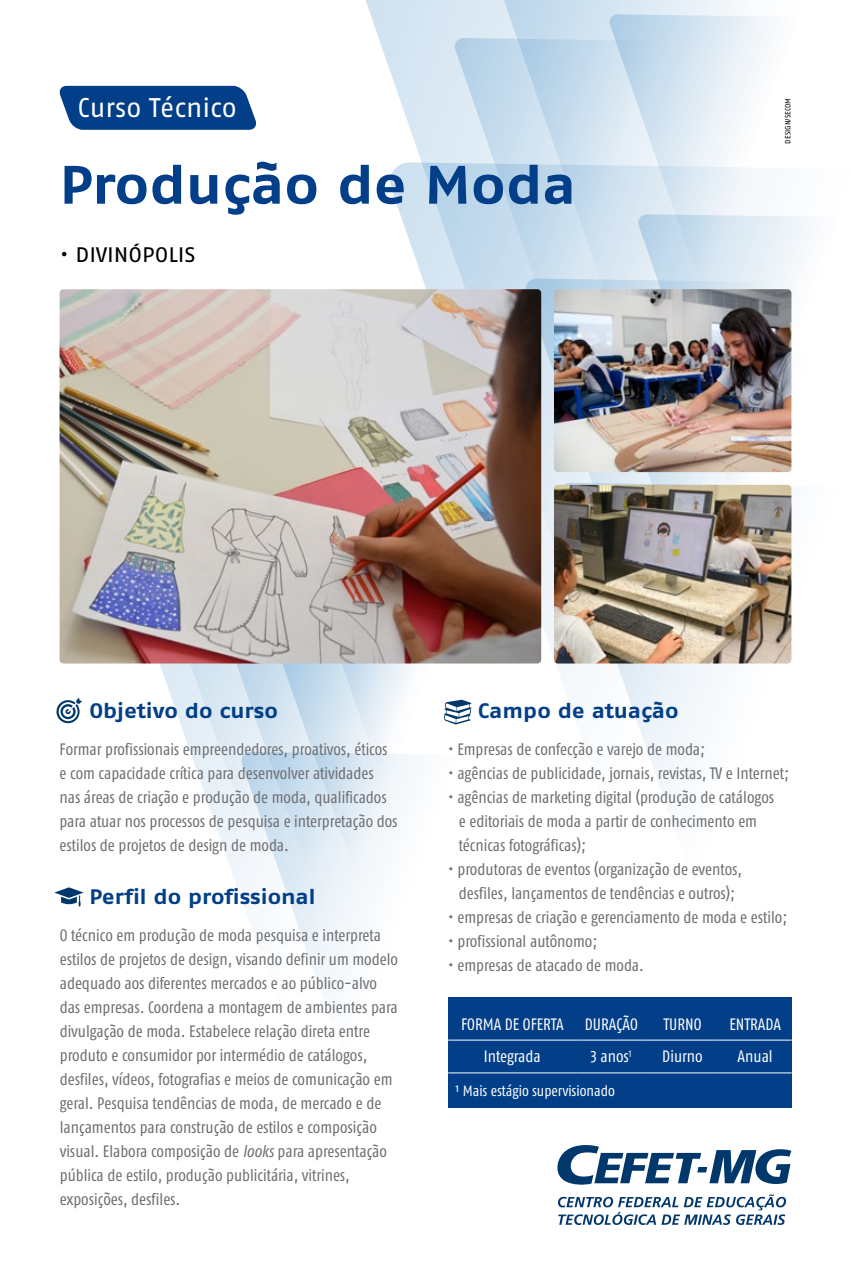
<style>
.page{position:relative;width:851px;height:1276px;background:#fff}
.page>*{position:absolute;margin:0;border:0;box-sizing:border-box;transform-origin:0 0}
.t1{font:700 54px "Fago Ex Lf";color:#023f88}
.t2{font:27px "Fago No Lf";color:#fff}
.t3{font:700 21px "Fago Ex Lf";color:#023f88}
.t4{font:21px "Fago Ex Lf";color:#000}
.t5{font:16.5px/24px "Fago Co Lf";color:#6d6e71}
.t6{font:16.5px "Fago Co Lf";color:#fff}
.t7{font:15px "Fago Co Lf";color:#fff}
.t8{font:7.5px "Fago No Lf";color:#000}
.s1{font-style:italic}
</style>
<div class="page">
<svg style="left:241px;top:881px;width:128px;height:121px"></svg>
<svg style="left:365px;top:0;width:138px;height:162px"></svg>
<svg style="left:390px;top:162px;width:169px;height:509px"></svg>
<svg style="left:559px;top:649px;width:233px;height:156px"></svg>
<svg style="left:503px;top:0;width:235px;height:38px;background:#d2e3f0"></svg>
<svg style="left:454px;top:38px;width:155px;height:251px;background:#c5dbed"></svg>
<svg style="left:609px;top:14px;width:165px;height:265px"></svg>
<svg style="left:525px;top:279px;width:267px;height:370px;background:#d2e2ee"></svg>
<svg style="left:638px;top:214px;width:176px;height:298px"></svg>
<img style="left:60px;top:289px;width:481px;height:374px">
<img style="left:554px;top:289px;width:237px;height:183px">
<img style="left:554px;top:485px;width:237px;height:178px">
<svg style="left:56px;top:697px;width:26px;height:26px"></svg>
<svg style="left:54px;top:887px;width:30px;height:19px"></svg>
<svg style="left:59px;top:86px;width:197px;height:44px;background:#134c90"></svg>
<img style="left:161px;top:416px;width:329px;height:461px">
<div style="left:448px;top:997px;width:343px;height:111px;background:#023f88"></div>
<hr style="left:448px;top:1039px;width:128px;height:1px;background:#fff">
<hr style="left:576px;top:1039px;width:70px;height:1px;background:#fff">
<hr style="left:646px;top:1039px;width:72px;height:1px;background:#fff">
<hr style="left:718px;top:1039px;width:73px;height:1px;background:#fff">
<hr style="left:448px;top:1072px;width:128px;height:1px;background:#fff">
<hr style="left:576px;top:1072px;width:70px;height:1px;background:#fff">
<hr style="left:646px;top:1072px;width:72px;height:1px;background:#fff">
<hr style="left:718px;top:1072px;width:73px;height:1px;background:#fff">
<svg style="left:557px;top:1145px;width:234px;height:40px"></svg>
<svg style="left:558px;top:1194px;width:228px;height:31px"></svg>
<h2 class="t2" style="left:78px;top:92px;width:161px">Curso Técnico</h2>
<h1 class="t1" style="left:60px;top:153px;width:517px">Produção de Moda</h1>
<p class="t4" style="left:60px;top:242px;width:138px">• DIVINÓPOLIS</p>
<p class="t8" style="left:783px;top:143px;width:47px;rotate:-90deg">DESIGN/SECOM</p>
<p class="t3" style="left:89px;top:698px;width:190px">Objetivo do curso</p>
<p class="t5" style="left:60px;top:737px;width:339px">Formar profissionais empreendedores, proativos, éticos e com capacidade crítica para desenvolver atividades nas áreas de criação e produção de moda, qualificados para atuar nos processos de pesquisa e interpretação dos estilos de projetos de design de moda.</p>
<p class="t3" style="left:89px;top:884px;width:227px">Perfil do profissional</p>
<p class="t5" style="left:60px;top:923px;width:340px">O técnico em produção de moda pesquisa e interpreta estilos de projetos de design, visando definir um modelo adequado aos diferentes mercados e ao público-alvo das empresas. Coordena a montagem de ambientes para divulgação de moda. Estabelece relação direta entre produto e consumidor por intermédio de catálogos, desfiles, vídeos, fotografias e meios de comunicação em geral. Pesquisa tendências de moda, de mercado e de lançamentos para construção de estilos e composição visual. Elabora composição de <span class="s1">looks</span> para apresentação pública de estilo, produção publicitária, vitrines, exposições, desfiles.</p>
<p class="t3" style="left:478px;top:698px;width:202px">Campo de atuação</p>
<p class="t5" style="left:448px;top:737px;width:258px">• Empresas de confecção e varejo de moda;</p>
<p class="t5" style="left:448px;top:761px;width:342px">• agências de publicidade, jornais, revistas, TV e Internet;</p>
<p class="t5" style="left:459px;top:785px;width:317px;text-indent:-11px">• agências de marketing digital (produção de catálogos e editoriais de moda a partir de conhecimento em técnicas fotográficas);</p>
<p class="t5" style="left:448px;top:857px;width:295px;text-align:center">• produtoras de eventos (organização de eventos, desfiles, lançamentos de tendências e outros);</p>
<p class="t5" style="left:448px;top:905px;width:340px">• empresas de criação e gerenciamento de moda e estilo;</p>
<p class="t5" style="left:448px;top:929px;width:150px">• profissional autônomo;</p>
<p class="t5" style="left:448px;top:953px;width:197px">• empresas de atacado de moda.</p>
<p class="t6" style="left:461px;top:1014px;width:104px">FORMA DE OFERTA</p>
<p class="t6" style="left:584px;top:1014px;width:54px">DURAÇÃO</p>
<p class="t6" style="left:663px;top:1014px;width:40px">TURNO</p>
<p class="t6" style="left:729px;top:1014px;width:53px">ENTRADA</p>
<p class="t6" style="left:483px;top:1047px;width:58px">Integrada</p>
<p class="t6" style="left:591px;top:1047px;width:42px">3 anos<sup>1</sup></p>
<p class="t6" style="left:662px;top:1047px;width:42px">Diurno</p>
<p class="t6" style="left:737px;top:1047px;width:37px">Anual</p>
<p class="t7" style="left:455px;top:1082px;width:161px">¹ Mais estágio supervisionado</p>
</div>
